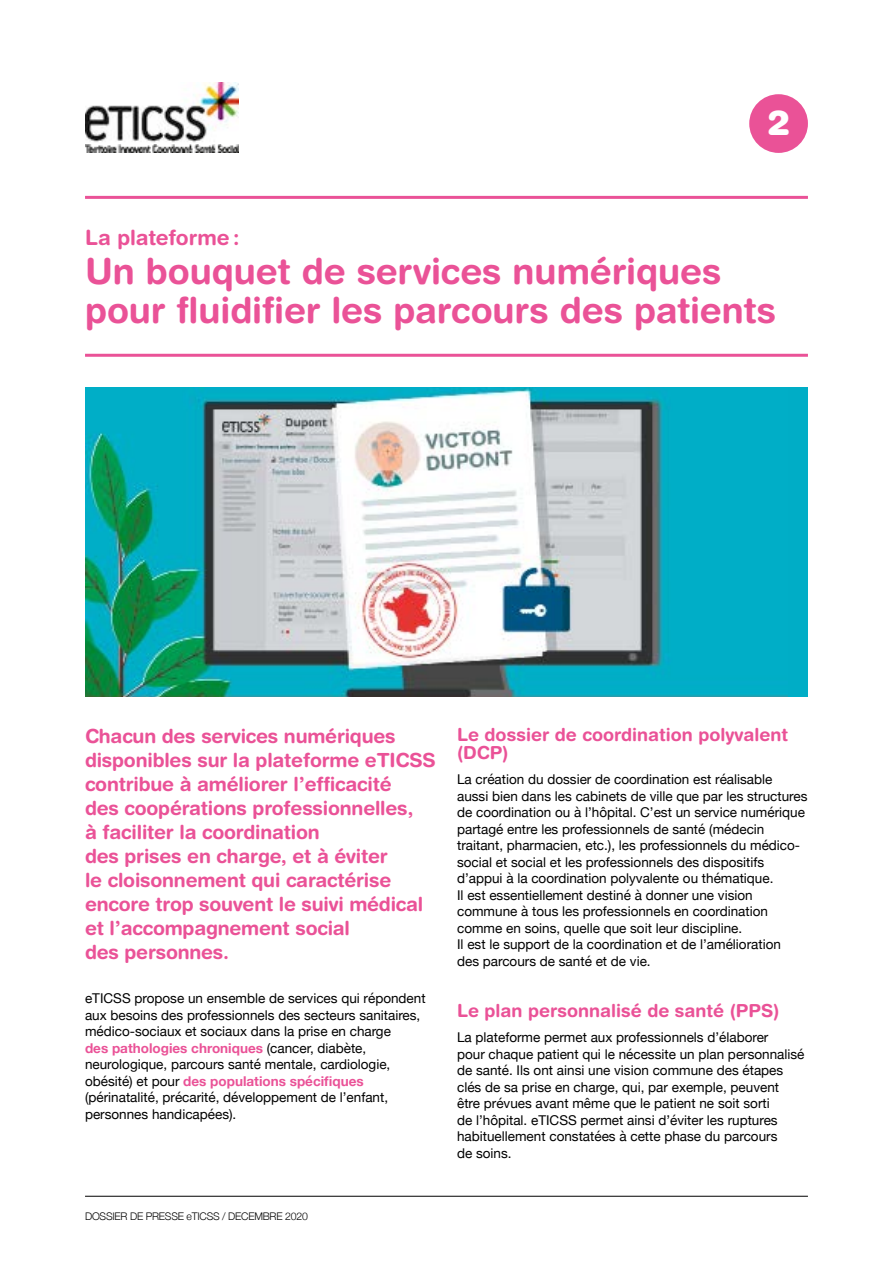
<style>
.page{position:relative;width:893px;height:1263px;background:#fff}
.page>*{position:absolute;margin:0;border:0;box-sizing:border-box;transform-origin:0 0}
.t1{font:700 36px/39px "Helvetica Rounded";color:#ea5297}
.t2{font:900 34.65px "Helvetica Rounded";color:#fff}
.t3{font:700 21px "Helvetica Rounded";letter-spacing:-.005em;color:#ea5297}
.t4{font:700 19.5px/24px "Helvetica Rounded";letter-spacing:-.01em;color:#ea5297}
.t5{font:700 18px/18px "Helvetica Rounded";color:#ea5297}
.t6{font:13.5px/16.5px "Helvetica Neue";color:#000}
.t7{font:300 10.5px "Helvetica Neue";letter-spacing:-.02em;color:#000}
.s1{font-weight:700;color:#ea5297}
</style>
<div class="page">
<img style="left:85px;top:82px;width:154px;height:71px">
<hr style="left:85px;top:354px;width:723px;height:3px;background:#ea5297">
<hr style="left:85px;top:196px;width:723px;height:3px;background:#ea5297">
<hr style="left:85px;top:1196px;width:723px;height:1px;background:#000">
<div style="left:749px;top:94px;width:59px;height:59px;background:#ea5297;border-radius:50%"></div>
<div style="left:85px;top:387px;width:723px;height:309px;background:#00adc6"></div>
<img style="left:85px;top:387px;width:702px;height:309px">
<h2 class="t2" style="left:767px;top:101px;width:25px">2</h2>
<h3 class="t3" style="left:85px;top:225px;width:156px">La plateforme :</h3>
<h1 class="t1" style="left:85px;top:251px;width:692px">Un bouquet de services numériques pour fluidifier les parcours des patients</h1>
<p class="t4" style="left:85px;top:723px;width:352px">Chacun des services numériques disponibles sur la plateforme eTICSS contribue à améliorer l’efficacité<br>des coopérations professionnelles,<br>à faciliter la coordination<br>des prises en charge, et à éviter<br>le cloisonnement qui caractérise encore trop souvent le suivi médical et l’accompagnement social<br>des personnes.</p>
<p class="t6" style="left:85px;top:991px;width:342px">eTICSS propose un ensemble de services qui répondent aux besoins des professionnels des secteurs sanitaires, médico-sociaux et sociaux dans la prise en charge<br><span class="s1">des pathologies chroniques</span> (cancer, diabète, neurologique, parcours santé mentale, cardiologie, obésité) et pour <span class="s1">des populations spécifiques </span>(périnatalité, précarité, développement de l’enfant, personnes handicapées).</p>
<p class="t7" style="left:85px;top:1208px;width:224px">DOSSIER DE PRESSE eTICSS / DECEMBRE 2020</p>
<h3 class="t5" style="left:457px;top:726px;width:332px">Le dossier de coordination polyvalent (DCP)</h3>
<p class="t6" style="left:457px;top:772px;width:352px">La création du dossier de coordination est réalisable<br>aussi bien dans les cabinets de ville que par les structures de coordination ou à l’hôpital. C’est un service numérique partagé entre les professionnels de santé (médecin traitant, pharmacien, etc.), les professionnels du médico&shy;social et social et les professionnels des dispositifs d’appui à la coordination polyvalente ou thématique.<br>Il est essentiellement destiné à donner une vision commune à tous les professionnels en coordination comme en soins, quelle que soit leur discipline.<br>Il est le support de la coordination et de l’amélioration<br>des parcours de santé et de vie.</p>
<h3 class="t5" style="left:457px;top:1002px;width:324px">Le plan personnalisé de santé (PPS)</h3>
<p class="t6" style="left:457px;top:1030px;width:349px">La plateforme permet aux professionnels d’élaborer<br>pour chaque patient qui le nécessite un plan personnalisé de santé. Ils ont ainsi une vision commune des étapes clés de sa prise en charge, qui, par exemple, peuvent être prévues avant même que le patient ne soit sorti<br>de l’hôpital. eTICSS permet ainsi d’éviter les ruptures habituellement constatées à cette phase du parcours<br>de soins.</p>
</div>
